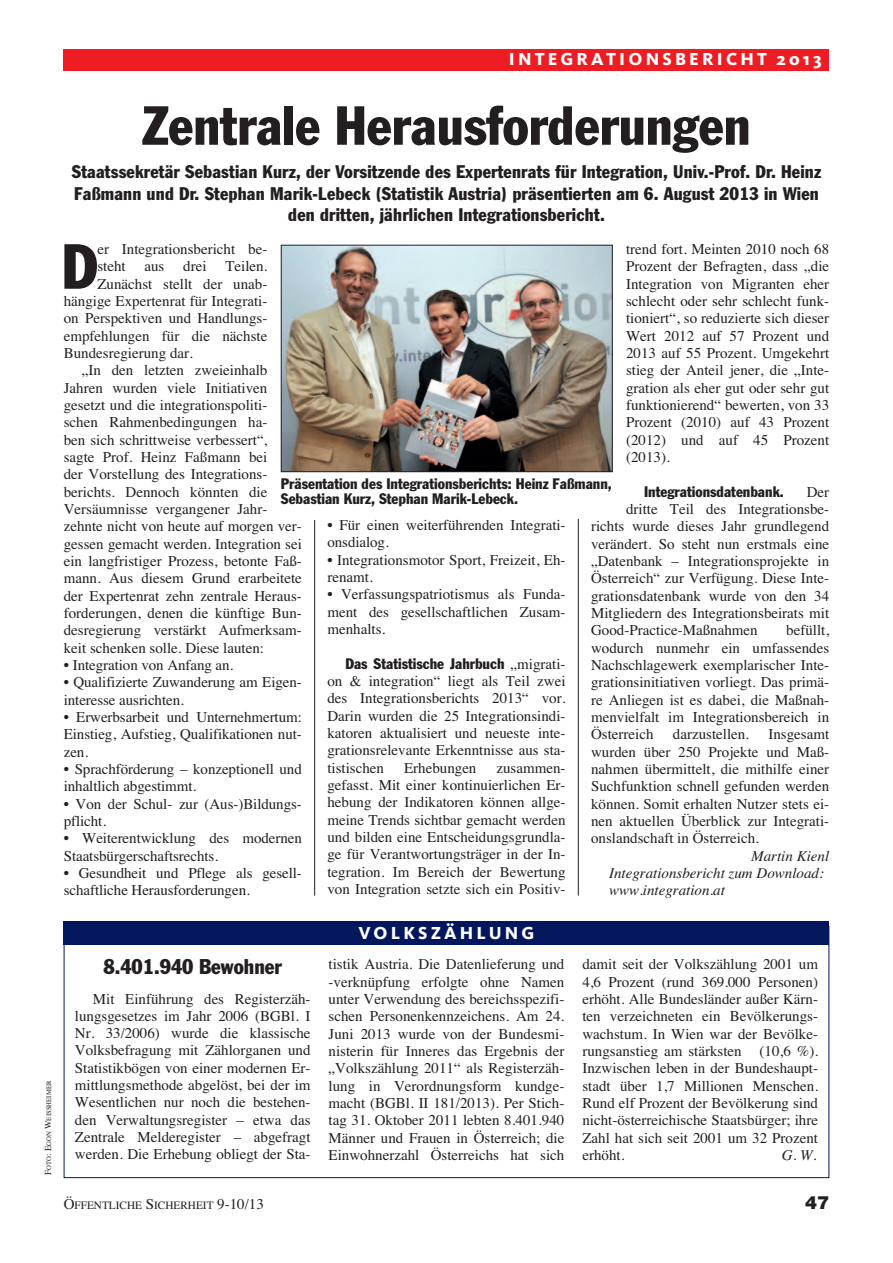
<style>
.page{position:relative;width:893px;height:1263px;background:#fff}
.page>*{position:absolute;margin:0;border:0;box-sizing:border-box;transform-origin:0 0}
.t1{font:condensed 62.55px "Franklin Gothic";color:#231f20}
.t2{font:condensed 54px "Franklin Gothic";color:#231f20}
.t3{font:condensed 21px "Franklin Gothic";color:#231f20}
.t4{font:condensed 18px/21.6px "Franklin Gothic";letter-spacing:.01em;color:#231f20;text-align:center}
.t5{font:800 18px "Kievit";letter-spacing:.175em;color:#fff}
.t6{font:900 18px "Helvetica";color:#231f20}
.t7{font:15px/17.2px "Times";color:#231f20;text-align:justify}
.t8{font:condensed 15px/15.8px "Franklin Gothic";color:#231f20}
.t9{font:italic 15px/17.4px "Times";color:#231f20}
.t10{font:11.25px "Times";color:#231f20}
.t11{font:6.75px "Times";color:#231f20}
.s1{font-size:9px}
.s2{font-family:"Times";font-stretch:normal}
.s3{font-size:15px}
</style>
<div class="page">
<hr style="left:314px;top:520px;width:1px;height:376px;background:#231f20">
<div style="left:64px;top:49px;width:765px;height:21px;background:#ee1d23"></div>
<hr style="left:578px;top:519px;width:1px;height:377px;background:#231f20">
<img style="left:283px;top:247px;width:328px;height:223px">
<div style="left:281px;top:245px;width:332px;height:227px;border:1px solid #231f20"></div>
<div style="left:64px;top:921px;width:765px;height:23px;background:#04175c"></div>
<p class="t11" style="left:45px;top:1175px;width:96px;rotate:-90deg"><span class="s1">F</span>OTO<span class="s1">: E</span>GON <span class="s1">W</span>EISSHEIMER</p>
<p class="t5" style="left:509px;top:53px;width:314px">INTEGRATIONSBERICHT 2013</p>
<h2 class="t2" style="left:142px;top:106px;width:610px">Zentrale Herausforderungen</h2>
<p class="t4" style="left:72px;top:162px;width:751px">Staatssekretär Sebastian Kurz, der Vorsitzende des Expertenrats für Integration, Univ.-Prof. Dr. Heinz<br>Faßmann und Dr. Stephan Marik-Lebeck (Statistik Austria) präsentierten am 6. August 2013 in Wien den dritten, jährlichen Integrationsbericht.</p>
<p class="t7" style="left:626px;top:240px;width:205px">trend fort. Meinten 2010 noch 68<br>Prozent der Befragten, dass „die Integration von Migranten eher schlecht oder sehr schlecht funk&shy;tioniert“, so reduzierte sich dieser Wert 2012 auf 57 Prozent und 2013 auf 55 Prozent. Umgekehrt stieg der Anteil jener, die „Inte&shy;gration als eher gut oder sehr gut funktionierend“ bewerten, von 33<br>Prozent (2010) auf 43 Prozent (2012) und auf 45 Prozent (2013).</p>
<p class="t8" style="left:644px;top:485px;width:141px">Integrationsdatenbank.</p>
<p class="t7" style="left:807px;top:483px;width:24px">Der</p>
<p class="t7" style="left:626px;top:500px;width:205px">dritte Teil des Integrationsbe-</p>
<p class="t7" style="left:591px;top:517px;width:240px">richts wurde dieses Jahr grundlegend</p>
<p class="t7" style="left:591px;top:535px;width:240px">verändert. So steht nun erstmals eine</p>
<p class="t7" style="left:591px;top:552px;width:240px">„Datenbank – Integrationsprojekte in</p>
<p class="t7" style="left:591px;top:569px;width:240px">Österreich“ zur Verfügung. Diese Inte-</p>
<p class="t7" style="left:591px;top:587px;width:240px">grationsdatenbank wurde von den 34</p>
<p class="t7" style="left:591px;top:604px;width:240px">Mitgliedern des Integrationsbeirats mit</p>
<p class="t7" style="left:591px;top:621px;width:168px">Good-Practice-Maßnahmen</p>
<h1 class="t1" style="left:62px;top:244px;width:37px">D</h1>
<p class="t7" style="left:97px;top:240px;width:172px">er Integrationsbericht be&shy;steht</p>
<p class="t7" style="left:144px;top:258px;width:21px">aus</p>
<p class="t7" style="left:183px;top:258px;width:25px">drei</p>
<p class="t7" style="left:225px;top:258px;width:44px">Teilen.</p>
<p class="t7" style="left:97px;top:275px;width:172px">Zunächst stellt der unab-</p>
<p class="t7" style="left:64px;top:292px;width:205px">hängige Expertenrat für Integrati-</p>
<p class="t7" style="left:64px;top:310px;width:205px">on Perspektiven und Handlungs-</p>
<p class="t7" style="left:64px;top:327px;width:205px">empfehlungen für die nächste</p>
<p class="t7" style="left:64px;top:344px;width:131px">Bundesregierung dar.</p>
<p class="t7" style="left:82px;top:362px;width:187px">„In den letzten zweieinhalb</p>
<p class="t7" style="left:64px;top:379px;width:205px">Jahren wurden viele Initiativen</p>
<p class="t7" style="left:64px;top:396px;width:205px">gesetzt und die integrationspoliti-</p>
<p class="t7" style="left:64px;top:414px;width:205px">schen Rahmenbedingungen ha-</p>
<p class="t7" style="left:64px;top:431px;width:205px">ben sich schrittweise verbessert“,</p>
<p class="t7" style="left:64px;top:448px;width:205px">sagte Prof. Heinz Faßmann bei</p>
<p class="t7" style="left:64px;top:465px;width:205px">der Vorstellung des Integrations-</p>
<p class="t7" style="left:64px;top:483px;width:205px">berichts. Dennoch könnten die</p>
<p class="t7" style="left:64px;top:500px;width:205px">Versäumnisse vergangener Jahr-</p>
<p class="t7" style="left:64px;top:517px;width:240px">zehnte nicht von heute auf morgen ver-</p>
<p class="t7" style="left:64px;top:535px;width:240px">gessen gemacht werden. Integration sei</p>
<p class="t7" style="left:64px;top:552px;width:240px">ein langfristiger Prozess, betonte Faß-</p>
<p class="t7" style="left:64px;top:569px;width:240px">mann. Aus diesem Grund erarbeitete</p>
<p class="t7" style="left:64px;top:587px;width:240px">der Expertenrat zehn zentrale Heraus-</p>
<p class="t7" style="left:64px;top:604px;width:240px">forderungen, denen die künftige Bun-</p>
<p class="t7" style="left:64px;top:621px;width:240px">desregierung verstärkt Aufmerksam-</p>
<p class="t7" style="left:64px;top:639px;width:202px">keit schenken solle. Diese lauten:</p>
<p class="t7" style="left:64px;top:656px;width:171px">• Integration von Anfang an.</p>
<p class="t7" style="left:64px;top:673px;width:240px">• Qualifizierte Zuwanderung am Eigen&shy;interesse ausrichten.</p>
<p class="t7" style="left:64px;top:708px;width:240px">• Erwerbsarbeit und Unternehmertum:<br>Einstieg, Aufstieg, Qualifikationen nut&shy;zen.</p>
<p class="t7" style="left:64px;top:760px;width:240px">• Sprachförderung – konzeptionell und inhaltlich abgestimmt.</p>
<p class="t7" style="left:64px;top:795px;width:240px">• Von der Schul- zur (Aus-)Bildungs&shy;pflicht.</p>
<p class="t7" style="left:64px;top:829px;width:240px">• Weiterentwicklung des modernen<br>Staatsbürgerschaftsrechts.</p>
<p class="t7" style="left:64px;top:864px;width:240px">• Gesundheit und Pflege als gesell&shy;schaftliche Herausforderungen.</p>
<p class="t8" style="left:281px;top:477px;width:332px">Präsentation des Integrationsberichts: Heinz Faßmann,<br>Sebastian Kurz, Stephan Marik-Lebeck.</p>
<p class="t7" style="left:327px;top:516px;width:240px">• Für einen weiterführenden Integrati&shy;onsdialog.</p>
<p class="t7" style="left:327px;top:551px;width:240px">• Integrationsmotor Sport, Freizeit, Eh&shy;renamt.</p>
<p class="t7" style="left:327px;top:585px;width:240px">• Verfassungspatriotismus als Funda&shy;ment des gesellschaftlichen Zusam&shy;menhalts.</p>
<p class="t8" style="left:345px;top:657px;width:222px">Das Statistische Jahrbuch <span class="s2">„migrati-</span></p>
<p class="t7" style="left:327px;top:672px;width:240px">on &amp; integration“ liegt als Teil zwei des Integrationsberichts 2013“ vor.<br>Darin wurden die 25 Integrationsindi&shy;katoren aktualisiert und neueste inte&shy;grationsrelevante Erkenntnisse aus sta&shy;tistischen</p>
<p class="t7" style="left:591px;top:621px;width:240px;text-indent:195px">befüllt, wodurch nunmehr ein umfassendes Nachschlagewerk exemplarischer Inte&shy;grationsinitiativen vorliegt. Das primä&shy;re Anliegen ist es dabei, die Maßnah&shy;menvielfalt im Integrationsbereich in Österreich</p>
<p class="t7" style="left:673px;top:725px;width:78px">darzustellen.</p>
<p class="t7" style="left:591px;top:725px;width:240px;text-indent:177px">Insgesamt wurden über 250 Projekte und Maß&shy;nahmen übermittelt, die mithilfe einer Suchfunktion schnell gefunden werden können. Somit erhalten Nutzer stets ei&shy;nen aktuellen Überblick zur Integrati&shy;onslandschaft in Österreich.</p>
<p class="t9" style="left:609px;top:847px;width:222px;text-indent:142px">Martin Kienl<br>Integrationsbericht zum Download: www.integration.at</p>
<p class="t7" style="left:404px;top:759px;width:74px">Erhebungen</p>
<p class="t7" style="left:327px;top:759px;width:240px;text-indent:169px">zusammen&shy;gefasst. Mit einer kontinuierlichen Er&shy;hebung der Indikatoren können allge&shy;meine Trends sichtbar gemacht werden und bilden eine Entscheidungsgrundla&shy;ge für Verantwortungsträger in der In&shy;tegration. Im Bereich der Bewertung von Integration setzte sich ein Positiv-</p>
<h3 class="t3" style="left:103px;top:959px;width:180px">8.401.940 Bewohner</h3>
<p class="t7" style="left:75px;top:990px;width:237px;text-indent:18px">Mit Einführung des Registerzäh&shy;lungsgesetzes im Jahr 2006 (BGBl. I Nr. 33/2006) wurde die klassische Volksbefragung mit Zählorganen und Statistikbögen von einer modernen Er&shy;mittlungsmethode abgelöst, bei der im Wesentlichen nur noch die bestehen&shy;den Verwaltungsregister – etwa das Zentrale Melderegister – abgefragt werden. Die Erhebung obliegt der Sta-</p>
<p class="t5" style="left:359px;top:927px;width:177px">VOLKSZÄHLUNG</p>
<p class="t7" style="left:329px;top:956px;width:237px">tistik Austria. Die Datenlieferung und -verknüpfung erfolgte ohne Namen unter Verwendung des bereichsspezifi&shy;schen Personenkennzeichens. Am 24.<br>Juni 2013 wurde von der Bundesmi&shy;nisterin für Inneres das Ergebnis der „Volkszählung 2011“ als Registerzäh&shy;lung in Verordnungsform kundge&shy;macht (BGBl. II 181/2013). Per Stich&shy;tag 31. Oktober 2011 lebten 8.401.940<br>Männer und Frauen in Österreich; die Einwohnerzahl Österreichs hat sich</p>
<p class="t7" style="left:582px;top:956px;width:237px">damit seit der Volkszählung 2001 um 4,6 Prozent (rund 369.000 Personen) erhöht. Alle Bundesländer außer Kärn&shy;ten verzeichneten ein Bevölkerungs&shy;wachstum. In Wien war der Bevölke&shy;rungsanstieg am stärksten (10,6 %).<br>Inzwischen leben in der Bundeshaupt&shy;stadt über 1,7 Millionen Menschen.<br>Rund elf Prozent der Bevölkerung sind nicht-österreichische Staatsbürger; ihre Zahl hat sich seit 2001 um 32 Prozent erhöht.</p>
<p class="t9" style="left:782px;top:1146px;width:36px">G. W.</p>
<p class="t10" style="left:64px;top:1198px;width:202px"><span class="s3">Ö</span>FFENTLICHE <span class="s3">S</span>ICHERHEIT <span class="s3">9-10/13</span></p>
<p class="t6" style="left:805px;top:1192px;width:26px">47</p>
</div>
